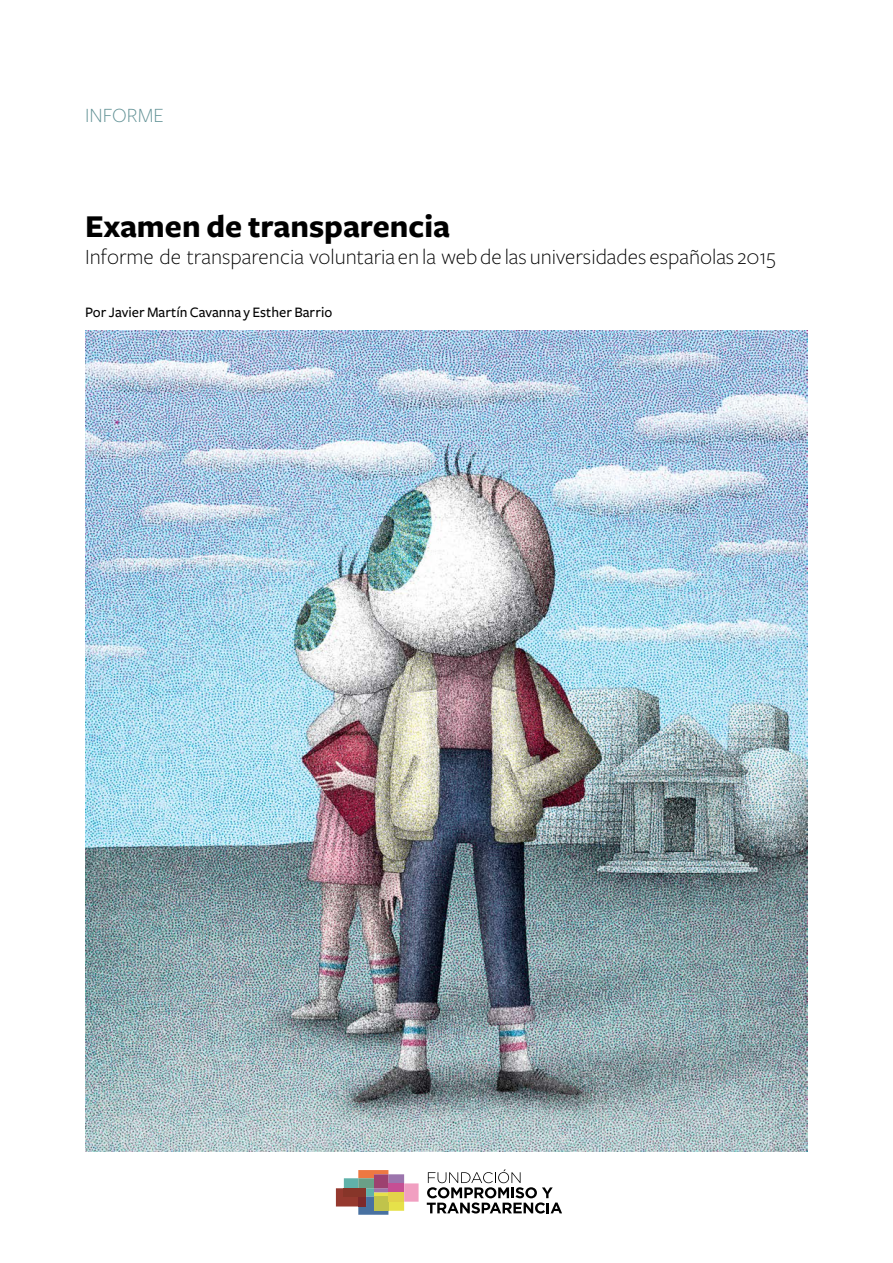
<style>
.page{position:relative;width:893px;height:1263px;background:#fff}
.page>*{position:absolute;margin:0;border:0;box-sizing:border-box;transform-origin:0 0}
.t1{font:700 33px "Freight Sans";color:#000}
.t2{font:300 22.5px "Freight Sans";color:#000}
.t3{font:300 21px "Freight Sans";color:#5f9094}
.t4{font:500 15px "Freight Sans";color:#000}
</style>
<div class="page">
<img style="left:85px;top:331px;width:723px;height:821px">
<svg style="left:427px;top:1169px;width:135px;height:44px"></svg>
<svg style="left:336px;top:1170px;width:83px;height:45px"></svg>
<div style="left:344px;top:1188px;width:22px;height:8px;background:#873529"></div>
<div style="left:358px;top:1196px;width:8px;height:10px;background:#7d282b"></div>
<p class="t3" style="left:85px;top:104px;width:80px">INFORME</p>
<h1 class="t1" style="left:85px;top:208px;width:367px">Examen de transparencia</h1>
<p class="t2" style="left:85px;top:245px;width:692px">Informe de transparencia voluntaria en la web de las universidades españolas 2015</p>
<p class="t4" style="left:85px;top:304px;width:249px">Por Javier Martín Cavanna y Esther Barrio</p>
</div>
